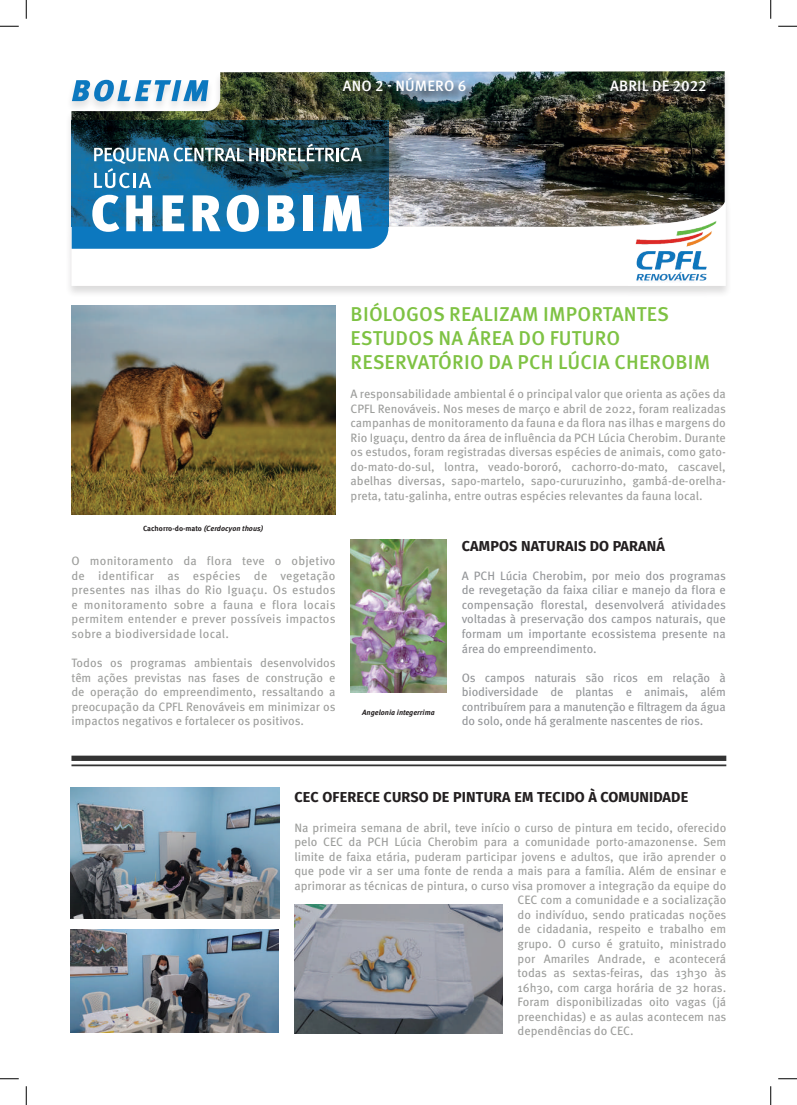
<style>
.page{position:relative;width:797px;height:1105px;background:#fff}
.page>*{position:absolute;margin:0;border:0;box-sizing:border-box;transform-origin:0 0}
.t1{font:500 20px/24px "Meta Pro";letter-spacing:.01em;color:#7ec243}
.t2{font:500 15px "Meta Pro";letter-spacing:.01em;color:#fff}
.t3{font:700 14.38px "Fira Sans";letter-spacing:.01em;color:#231f20}
.t4{font:12.12px/14.5px "Meta Pro";color:#9c9d9b;text-align:justify}
.t5{font:12.12px/14.5px "Meta Pro";letter-spacing:-.01em;color:#939598;text-align:justify}
.t6{font:700 7.5px "Meta Pro";color:#231f20}
.t7{font:italic 700 7.5px "Meta Pro";color:#231f20}
.s1{font-style:italic}
</style>
<div class="page">
<div style="left:65px;top:70px;width:667px;height:229px;background:#231f20;opacity:.16"></div>
<img style="left:71px;top:71px;width:653px;height:129px">
<svg style="left:71px;top:200px;width:517px;height:86px"></svg>
<img style="left:72px;top:121px;width:316px;height:74px">
<svg style="left:72px;top:195px;width:316px;height:54px"></svg>
<svg style="left:72px;top:80px;width:136px;height:21px"></svg>
<svg style="left:94px;top:143px;width:268px;height:45px;background:#3c6d86"></svg>
<div style="left:342px;top:77px;width:135px;height:26px;background:#231f20;opacity:.9"></div>
<div style="left:609px;top:79px;width:108px;height:24px;background:#231f20;opacity:.9"></div>
<img style="left:71px;top:306px;width:264px;height:209px">
<img style="left:350px;top:540px;width:97px;height:152px">
<img style="left:71px;top:787px;width:208px;height:132px">
<img style="left:71px;top:929px;width:208px;height:103px">
<img style="left:294px;top:904px;width:208px;height:130px">
<hr style="left:71px;top:764px;width:655px;height:2px;background:#000">
<div style="left:71px;top:756px;width:655px;height:5px;background:#333"></div>
<img style="left:588px;top:196px;width:144px;height:103px">
<svg style="left:0;top:25px;width:19px;height:2px"></svg>
<svg style="left:778px;top:25px;width:19px;height:2px"></svg>
<svg style="left:0;top:1078px;width:19px;height:1px"></svg>
<svg style="left:778px;top:1078px;width:19px;height:1px"></svg>
<svg style="left:25px;top:0;width:2px;height:19px"></svg>
<svg style="left:25px;top:1086px;width:2px;height:19px"></svg>
<svg style="left:770px;top:0;width:1px;height:19px"></svg>
<svg style="left:770px;top:1086px;width:1px;height:19px"></svg>
<p class="t2" style="left:343px;top:74px;width:125px">ANO 2 - NÚMERO 6</p>
<p class="t2" style="left:610px;top:74px;width:98px">ABRIL DE 2022</p>
<p class="t6" style="left:143px;top:522px;width:122px">Cachorro-do-mato <span class="s1">(Cerdocyon thous)</span></p>
<p class="t4" style="left:71px;top:553px;width:266px">O monitoramento da flora teve o objetivo de identificar as espécies de vegetação presentes nas ilhas do Rio Iguaçu. Os estudos e monitoramento sobre a fauna e flora locais permitem entender e prever possíveis impactos sobre a biodiversidade local.</p>
<p class="t4" style="left:71px;top:655px;width:266px">Todos os programas ambientais desenvolvidos têm ações previstas nas fases de construção e de operação do empreendimento, ressaltando a preocupação da CPFL Renováveis em minimizar os impactos negativos e fortalecer os positivos.</p>
<h1 class="t1" style="left:350px;top:301px;width:361px">BIÓLOGOS REALIZAM IMPORTANTES<br>ESTUDOS NA ÁREA DO FUTURO<br>RESERVATÓRIO DA PCH LÚCIA CHEROBIM</h1>
<p class="t4" style="left:350px;top:386px;width:377px">A responsabilidade ambiental é o principal valor que orienta as ações da CPFL Renováveis. Nos meses de março e abril de 2022, foram realizadas campanhas de monitoramento da fauna e da flora nas ilhas e margens do Rio Iguaçu, dentro da área de influência da PCH Lúcia Cherobim. Durante os estudos, foram registradas diversas espécies de animais, como gato&shy;do-mato-do-sul, lontra, veado-bororó, cachorro-do-mato, cascavel, abelhas diversas, sapo-martelo, sapo-cururuzinho, gambá-de-orelha&shy;preta, tatu-galinha, entre outras espécies relevantes da fauna local.</p>
<p class="t7" style="left:362px;top:706px;width:74px">Angelonia integerrima</p>
<p class="t3" style="left:462px;top:536px;width:205px">CAMPOS NATURAIS DO PARANÁ</p>
<p class="t5" style="left:462px;top:567px;width:266px">A PCH Lúcia Cherobim, por meio dos programas de revegetação da faixa ciliar e manejo da flora e compensação florestal, desenvolverá atividades voltadas à preservação dos campos naturais, que formam um importante ecossistema presente na área do empreendimento.</p>
<p class="t5" style="left:462px;top:669px;width:265px">Os campos naturais são ricos em relação à biodiversidade de plantas e animais, além contribuírem para a manutenção e filtragem da água do solo, onde há geralmente nascentes de rios.</p>
<p class="t3" style="left:294px;top:787px;width:395px">CEC OFERECE CURSO DE PINTURA EM TECIDO À COMUNIDADE</p>
<p class="t4" style="left:294px;top:819px;width:433px">Na primeira semana de abril, teve início o curso de pintura em tecido, oferecido</p>
<p class="t4" style="left:294px;top:834px;width:433px">pelo CEC da PCH Lúcia Cherobim para a comunidade porto-amazonense. Sem</p>
<p class="t4" style="left:294px;top:848px;width:433px">limite de faixa etária, puderam participar jovens e adultos, que irão aprender o</p>
<p class="t4" style="left:294px;top:863px;width:433px">que pode vir a ser uma fonte de renda a mais para a família. Além de ensinar e</p>
<p class="t4" style="left:294px;top:877px;width:433px">aprimorar as técnicas de pintura, o curso visa promover a integração da equipe do</p>
<p class="t4" style="left:517px;top:892px;width:210px">CEC com a comunidade e a socialização</p>
<p class="t4" style="left:517px;top:907px;width:210px">do indivíduo, sendo praticadas noções</p>
<p class="t4" style="left:517px;top:921px;width:210px">de cidadania, respeito e trabalho em</p>
<p class="t4" style="left:517px;top:936px;width:210px">grupo. O curso é gratuito, ministrado</p>
<p class="t4" style="left:517px;top:950px;width:210px">por Amariles Andrade, e acontecerá</p>
<p class="t4" style="left:517px;top:965px;width:210px">todas as sextas-feiras, das 13h30 às</p>
<p class="t4" style="left:517px;top:979px;width:210px">16h30, com carga horária de 32 horas.</p>
<p class="t4" style="left:517px;top:994px;width:210px">Foram disponibilizadas oito vagas (já</p>
<p class="t4" style="left:517px;top:1008px;width:210px">preenchidas) e as aulas acontecem nas</p>
<p class="t4" style="left:517px;top:1023px;width:117px">dependências do CEC.</p>
</div>
